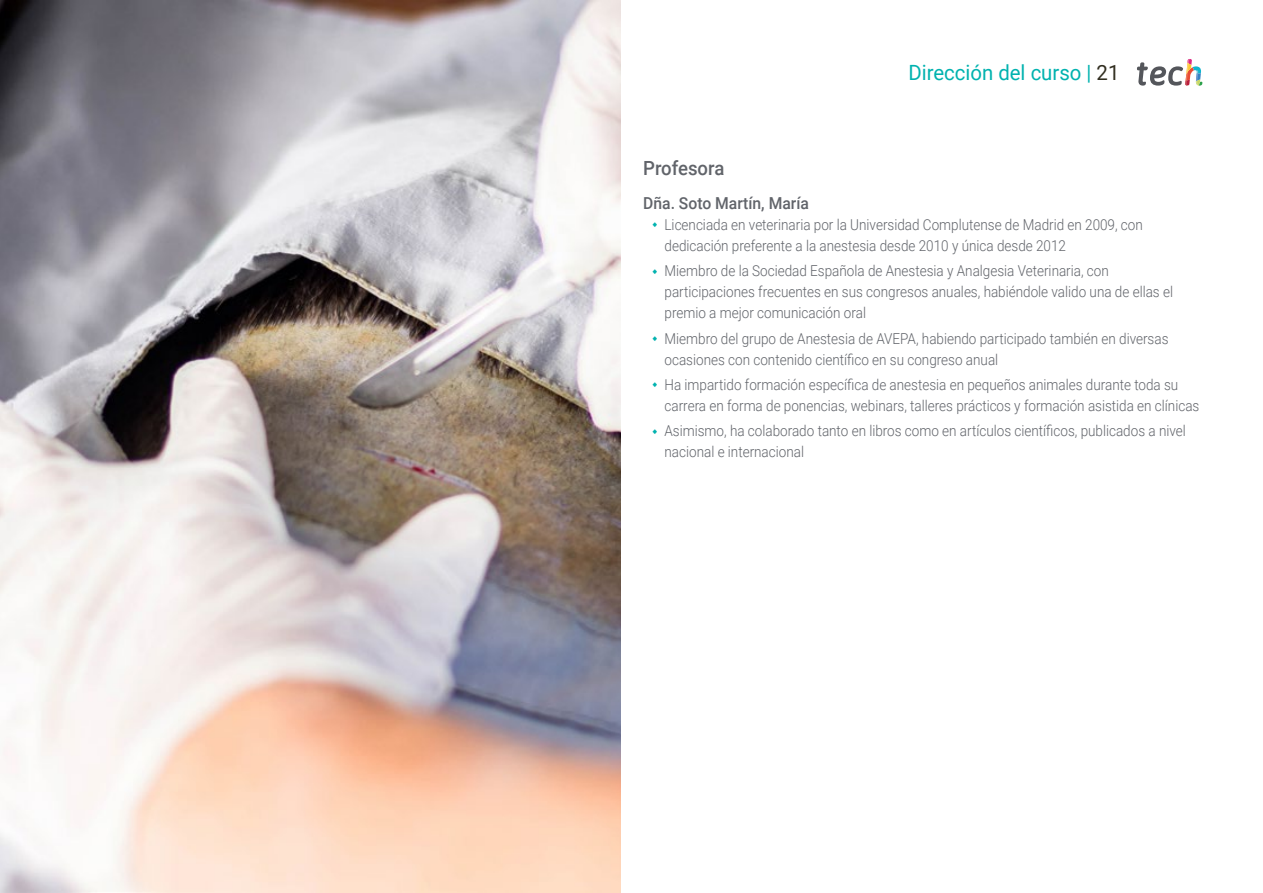
<style>
.page{position:relative;width:1263px;height:893px;background:#fff}
.page>*{position:absolute;margin:0;border:0;box-sizing:border-box;transform-origin:0 0}
.t1{font:21px "Roboto";color:#00b2af}
.t2{font:500 19.5px "Roboto";color:#61646a;scale:.95 1}
.t3{font:500 16.5px "Roboto";color:#61646a;scale:.95 1}
.t4{font:300 15px/21px "Roboto";color:#61646a;scale:.9 1}
.s1{color:#312e20}
</style>
<div class="page">
<svg style="left:1137px;top:59px;width:65px;height:27px"></svg>
<img style="left:0;top:0;width:621px;height:893px">
<h1 class="t1" style="left:908px;top:57px;width:213px">Dirección del curso | <span class="s1">21</span></h1>
<h2 class="t2" style="left:643px;top:155px;width:87px">Profesora</h2>
<p class="t3" style="left:643px;top:192px;width:176px">Dña. Soto Martín, María</p>
<p class="t4" style="left:664px;top:214px;width:533px">Licenciada en veterinaria por la Universidad Complutense de Madrid en 2009, con dedicación preferente a la anestesia desde 2010 y única desde 2012</p>
<p class="t4" style="left:664px;top:260px;width:566px">Miembro de la Sociedad Española de Anestesia y Analgesia Veterinaria, con participaciones frecuentes en sus congresos anuales, habiéndole valido una de ellas el premio a mejor comunicación oral</p>
<p class="t4" style="left:664px;top:327px;width:561px">Miembro del grupo de Anestesia de AVEPA, habiendo participado también en diversas ocasiones con contenido científico en su congreso anual</p>
<p class="t4" style="left:664px;top:374px;width:596px">Ha impartido formación específica de anestesia en pequeños animales durante toda su carrera en forma de ponencias, webinars, talleres prácticos y formación asistida en clínicas</p>
<p class="t4" style="left:664px;top:420px;width:581px">Asimismo, ha colaborado tanto en libros como en artículos científicos, publicados a nivel nacional e internacional</p>
</div>
